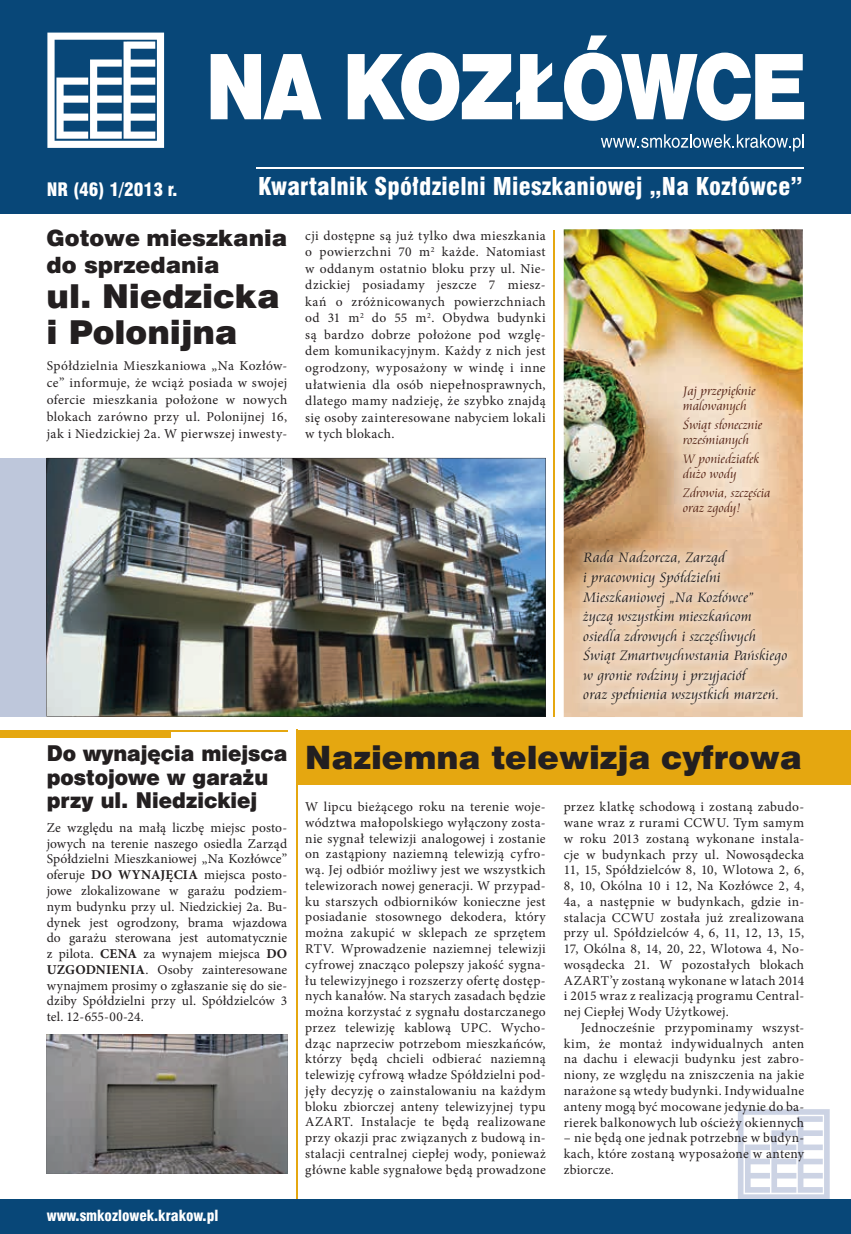
<style>
.page{position:relative;width:851px;height:1234px;background:#fff}
.page>*{position:absolute;margin:0;border:0;box-sizing:border-box;transform-origin:0 0}
.t1{font:33px/36px "Swis 721 Blk EU";color:#231f20}
.t2{font:32.25px "Swis 721 Blk EU";color:#231f20}
.t3{font:24px "Swis 721 Blk Cn EU";letter-spacing:.01em;color:#fff}
.t4{font:22.5px/27px "Swis 721 Blk EU";color:#231f20}
.t5{font:20.1px/23.2px "Swis 721 Blk 2 EU";color:#231f20}
.t6{font:18.15px "Swis 721 Blk Cn EU";color:#fff}
.t7{font:15px/19.5px "Cataneo Lt EU";letter-spacing:.01em;color:#231f20}
.t8{font:15px "Swis 721 Blk Cn EU";color:#fff}
.t9{font:13.5px/15.8px "Minion Pro";letter-spacing:.02em;color:#231f20;text-align:justify}
.t10{font:13.5px/15px "Cataneo Lt EU";color:#562416}
.s1{font-weight:700}
</style>
<div class="page">
<hr style="left:296px;top:729px;width:2px;height:475px;background:#e5a710">
<svg style="left:738px;top:1109px;width:91px;height:90px"></svg>
<div style="left:0;top:1199px;width:850px;height:34px;background:#084778"></div>
<div style="left:0;top:0;width:850px;height:214px;background:#084778"></div>
<div style="left:296px;top:729px;width:554px;height:55px;background:#e5a710"></div>
<div style="left:0;top:458px;width:546px;height:258px;background:#bec7db"></div>
<img style="left:46px;top:458px;width:500px;height:258px">
<hr style="left:553px;top:230px;width:1px;height:486px;background:#e5a710">
<hr style="left:0;top:729px;width:287px;height:2px;background:#e5a710">
<div style="left:0;top:729px;width:170px;height:8px;background:#e5a710"></div>
<svg style="left:47px;top:33px;width:117px;height:115px"></svg>
<svg style="left:211px;top:54px;width:110px;height:65px"></svg>
<svg style="left:347px;top:35px;width:457px;height:86px"></svg>
<svg style="left:600px;top:134px;width:203px;height:17px"></svg>
<hr style="left:256px;top:168px;width:548px;height:1px;background:#fff">
<svg style="left:47px;top:1034px;width:240px;height:139px;background:#7c7a79"></svg>
<img style="left:563px;top:229px;width:239px;height:487px">
<img style="left:572px;top:540px;width:225px;height:175px">
<img style="left:674px;top:375px;width:104px;height:151px">
<h3 class="t6" style="left:47px;top:178px;width:132px">NR (46) 1/2013 r.</h3>
<h3 class="t3" style="left:258px;top:172px;width:546px">Kwartalnik Spółdzielni Mieszkaniowej „Na Kozłówce”</h3>
<h3 class="t4" style="left:47px;top:225px;width:242px">Gotowe mieszkania do sprzedania</h3>
<h1 class="t1" style="left:47px;top:278px;width:234px">ul. Niedzicka i Polonijna</h1>
<p class="t9" style="left:47px;top:357px;width:242px;line-height:17px">Spółdzielnia Mieszkaniowa „Na Kozłów&shy;ce” informuje, że wciąż posiada w swojej ofercie mieszkania położone w nowych blokach zarówno przy ul. Polonijnej 16, jak i Niedzickiej 2a. W pierwszej inwesty-</p>
<p class="t9" style="left:305px;top:227px;width:242px;line-height:16.5px">cji dostępne są już tylko dwa mieszkania o powierzchni 70 m<sup>2</sup> każde. Natomiast w oddanym ostatnio bloku przy ul. Nie&shy;dzickiej posiadamy jeszcze 7 miesz&shy;kań o zróżnicowanych powierzchniach od 31 m<sup>2</sup> do 55 m<sup>2</sup>. Obydwa budynki są bardzo dobrze położone pod wzglę&shy;dem komunikacyjnym. Każdy z nich jest ogrodzony, wyposażony w windę i inne ułatwienia dla osób niepełnosprawnych, dlatego mamy nadzieję, że szybko znajdą się osoby zainteresowane nabyciem lokali w tych blokach.</p>
<p class="t10" style="left:683px;top:383px;width:74px">Jaj przepięknie malowanych</p>
<p class="t10" style="left:683px;top:417px;width:81px">Świąt słonecznie roześmianych</p>
<p class="t10" style="left:683px;top:451px;width:77px">W poniedziałek dużo wody</p>
<p class="t10" style="left:683px;top:486px;width:89px">Zdrowia, szczęścia oraz zgody!</p>
<p class="t7" style="left:583px;top:548px;width:205px">Rada Nadzorcza, Zarząd<br>i pracownicy Spółdzielni<br>Mieszkaniowej „Na Kozłówce” życzą wszystkim mieszkańcom osiedla zdrowych i szczęśliwych<br>Świąt Zmartwychwstania Pańskiego w gronie rodziny i przyjaciół<br>oraz spełnienia wszystkich marzeń.</p>
<h3 class="t5" style="left:47px;top:743px;width:242px">Do wynajęcia miejsca postojowe w garażu przy ul. Niedzickiej</h3>
<h2 class="t2" style="left:305px;top:736px;width:498px">Naziemna telewizja cyfrowa</h2>
<p class="t9" style="left:47px;top:819px;width:242px">Ze względu na małą liczbę miejsc posto&shy;jowych na terenie naszego osiedla Zarząd Spółdzielni Mieszkaniowej „Na Kozłówce” oferuje <span class="s1">DO WYNAJĘCIA</span> miejsca posto&shy;jowe zlokalizowane w garażu podziem&shy;nym budynku przy ul. Niedzickiej 2a. Bu&shy;dynek jest ogrodzony, brama wjazdowa do garażu sterowana jest automatycznie z pilota. <span class="s1">CENA</span> za wynajem miejsca <span class="s1">DO UZGODNIENIA</span>. Osoby zainteresowane wynajmem prosimy o zgłaszanie się do sie&shy;dziby Spółdzielni przy ul. Spółdzielców 3 tel. 12-655-00-24.</p>
<p class="t9" style="left:305px;top:798px;width:242px">W lipcu bieżącego roku na terenie woje&shy;wództwa małopolskiego wyłączony zosta&shy;nie sygnał telewizji analogowej i zostanie on zastąpiony naziemną telewizją cyfro&shy;wą. Jej odbiór możliwy jest we wszystkich telewizorach nowej generacji. W przypad&shy;ku starszych odbiorników konieczne jest posiadanie stosownego dekodera, który można zakupić w sklepach ze sprzętem RTV. Wprowadzenie naziemnej telewizji cyfrowej znacząco polepszy jakość sygna&shy;łu telewizyjnego i rozszerzy ofertę dostęp&shy;nych kanałów. Na starych zasadach będzie można korzystać z sygnału dostarczanego przez telewizję kablową UPC. Wycho&shy;dząc naprzeciw potrzebom mieszkańców, którzy będą chcieli odbierać naziemną telewizję cyfrową władze Spółdzielni pod&shy;jęły decyzję o zainstalowaniu na każdym bloku zbiorczej anteny telewizyjnej typu AZART. Instalacje te będą realizowane przy okazji prac związanych z budową in&shy;stalacji centralnej ciepłej wody, ponieważ główne kable sygnałowe będą prowadzone</p>
<p class="t9" style="left:563px;top:799px;width:242px">przez klatkę schodową i zostaną zabudo&shy;wane wraz z rurami CCWU. Tym samym w roku 2013 zostaną wykonane instala&shy;cje w budynkach przy ul. Nowosądecka 11, 15, Spółdzielców 8, 10, Wlotowa 2, 6, 8, 10, Okólna 10 i 12, Na Kozłówce 2, 4, 4a, a następnie w budynkach, gdzie in&shy;stalacja CCWU została już zrealizowana przy ul. Spółdzielców 4, 6, 11, 12, 13, 15, 17, Okólna 8, 14, 20, 22, Wlotowa 4, No&shy;wosądecka 21. W pozostałych blokach AZART’y zostaną wykonane w latach 2014 i 2015 wraz z realizacją programu Central&shy;nej Ciepłej Wody Użytkowej.</p>
<p class="t9" style="left:563px;top:1019px;width:242px;text-indent:17px">Jednocześnie przypominamy wszyst&shy;kim, że montaż indywidualnych anten na dachu i elewacji budynku jest zabro&shy;niony, ze względu na zniszczenia na jakie narażone są wtedy budynki. Indywidualne anteny mogą być mocowane jedynie do ba&shy;rierek balkonowych lub ościeży okiennych</p>
<p class="t9" style="left:563px;top:1129px;width:242px">– nie będą one jednak potrzebne w budyn&shy;kach, które zostaną wyposażone w anteny zbiorcze.</p>
<p class="t8" style="left:47px;top:1206px;width:173px">www.smkozlowek.krakow.pl</p>
</div>
